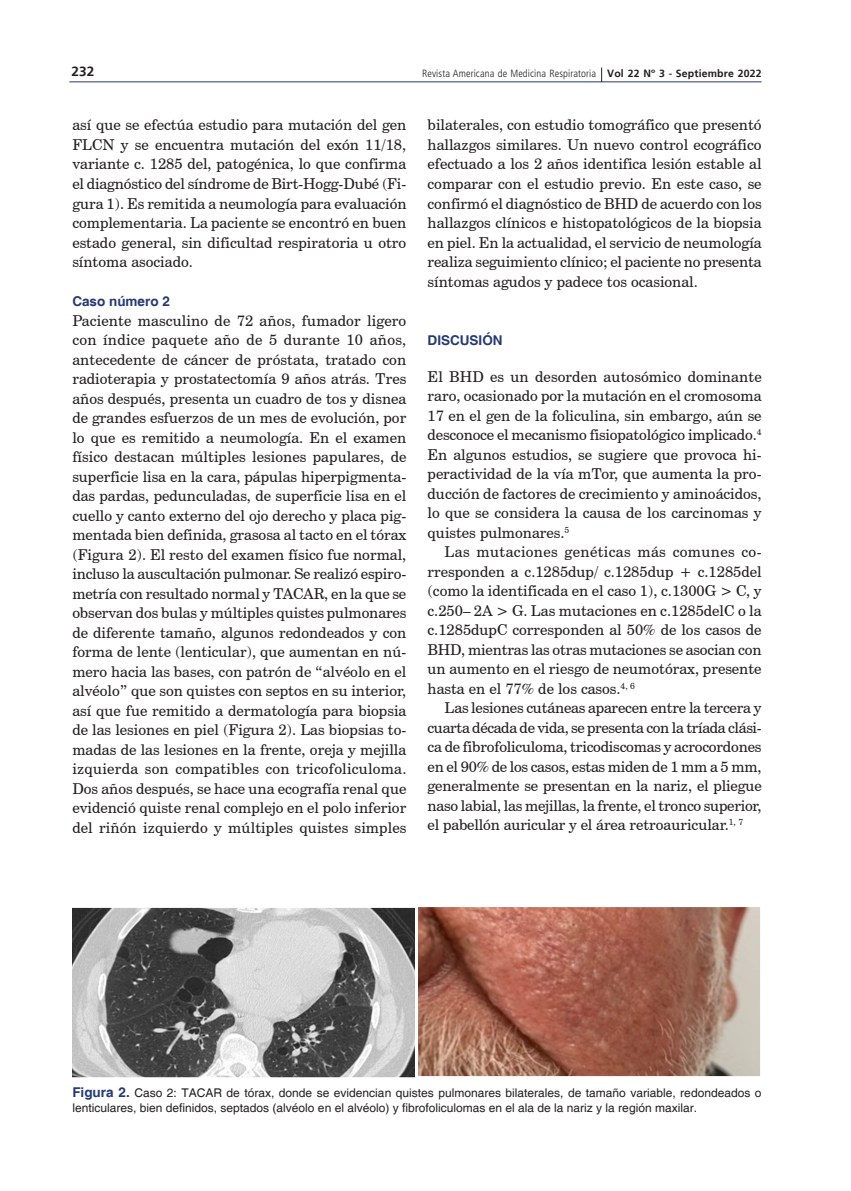
<style>
.page{position:relative;width:851px;height:1191px;background:#fff}
.page>*{position:absolute;margin:0;border:0;box-sizing:border-box;transform-origin:0 0}
.t1{font:15px/19.5px "Century Schoolbook BT";color:#231f20;text-align:justify}
.t2{font:700 13.5px "Helvetica";color:#253a71}
.t3{font:700 13.5px "Frutiger";color:#231f20}
.t4{font:12px/15.8px "Helvetica";color:#231f20}
.t5{font:300 condensed 10.5px "Frutiger LT Std";letter-spacing:.01em;color:#231f20}
.s1{font-family:"Frutiger";font-weight:700;font-stretch:normal}
.s2{font-weight:700;font-size:13.5px;color:#253a71}
</style>
<div class="page">
<hr style="left:69px;top:81px;width:692px;height:1px;background:#253a71">
<svg style="left:601px;top:67px;width:1px;height:15px"></svg>
<img style="left:72px;top:907px;width:342px;height:171px">
<img style="left:418px;top:907px;width:342px;height:170px">
<p class="t3" style="left:71px;top:63px;width:24px">232</p>
<p class="t5" style="left:422px;top:67px;width:341px">Revista Americana de Medicina Respiratoria <span class="s1">Vol 22 Nº 3 - Septiembre 2022</span></p>
<p class="t1" style="left:72px;top:115px;width:335px">así que se efectúa estudio para mutación del gen FLCN y se encuentra mutación del exón 11/18, variante c. 1285 del, patogénica, lo que confirma el diagnóstico del síndrome de Birt-Hogg-Dubé (Fi&shy;gura 1). Es remitida a neumología para evaluación complementaria. La paciente se encontró en buen estado general, sin dificultad respiratoria u otro síntoma asociado.</p>
<p class="t2" style="left:72px;top:293px;width:99px">Caso número 2</p>
<p class="t1" style="left:72px;top:310px;width:335px">Paciente masculino de 72 años, fumador ligero con índice paquete año de 5 durante 10 años, antecedente de cáncer de próstata, tratado con radioterapia y prostatectomía 9 años atrás. Tres años después, presenta un cuadro de tos y disnea de grandes esfuerzos de un mes de evolución, por lo que es remitido a neumología. En el examen físico destacan múltiples lesiones papulares, de superficie lisa en la cara, pápulas hiperpigmenta&shy;das pardas, pedunculadas, de superficie lisa en el cuello y canto externo del ojo derecho y placa pig&shy;mentada bien definida, grasosa al tacto en el tórax (Figura 2). El resto del examen físico fue normal, incluso la auscultación pulmonar. Se realizó espiro&shy;metría con resultado normal y TACAR, en la que se observan dos bulas y múltiples quistes pulmonares de diferente tamaño, algunos redondeados y con forma de lente (lenticular), que aumentan en nú&shy;mero hacia las bases, con patrón de “alvéolo en el alvéolo” que son quistes con septos en su interior, así que fue remitido a dermatología para biopsia de las lesiones en piel (Figura 2). Las biopsias to&shy;madas de las lesiones en la frente, oreja y mejilla izquierda son compatibles con tricofoliculoma.<br>Dos años después, se hace una ecografía renal que evidenció quiste renal complejo en el polo inferior del riñón izquierdo y múltiples quistes simples</p>
<p class="t1" style="left:427px;top:115px;width:335px">bilaterales, con estudio tomográfico que presentó hallazgos similares. Un nuevo control ecográfico efectuado a los 2 años identifica lesión estable al comparar con el estudio previo. En este caso, se confirmó el diagnóstico de BHD de acuerdo con los hallazgos clínicos e histopatológicos de la biopsia en piel. En la actualidad, el servicio de neumología realiza seguimiento clínico; el paciente no presenta síntomas agudos y padece tos ocasional.</p>
<p class="t2" style="left:427px;top:332px;width:77px">DISCUSIÓN</p>
<p class="t1" style="left:427px;top:366px;width:335px">El BHD es un desorden autosómico dominante raro, ocasionado por la mutación en el cromosoma 17 en el gen de la foliculina, sin embargo, aún se desconoce el mecanismo fisiopatológico implicado.<sup>4<br></sup>En algunos estudios, se sugiere que provoca hi&shy;peractividad de la vía mTor, que aumenta la pro&shy;ducción de factores de crecimiento y aminoácidos, lo que se considera la causa de los carcinomas y quistes pulmonares.<sup>5</sup></p>
<p class="t1" style="left:427px;top:542px;width:335px;text-indent:17px">Las mutaciones genéticas más comunes co&shy;rresponden a c.1285dup/ c.1285dup + c.1285del (como la identificada en el caso 1), c.1300G &gt; C, y c.250– 2A &gt; G. Las mutaciones en c.1285delC o la c.1285dupC corresponden al 50% de los casos de BHD, mientras las otras mutaciones se asocian con un aumento en el riesgo de neumotórax, presente hasta en el 77% de los casos.<sup>4,</sup> <sup>6</sup></p>
<p class="t1" style="left:427px;top:698px;width:335px;text-indent:17px">Las lesiones cutáneas aparecen entre la tercera y cuarta década de vida, se presenta con la tríada clási&shy;ca de fibrofoliculoma, tricodiscomas y acrocordones en el 90% de los casos, estas miden de 1 mm a 5 mm, generalmente se presentan en la nariz, el pliegue naso labial, las mejillas, la frente, el tronco superior, el pabellón auricular y el área retroauricular.<sup>1,</sup> <sup>7</sup></p>
<p class="t4" style="left:72px;top:1085px;width:690px"><span class="s2">Figura 2.</span> Caso 2: TACAR de tórax, donde se evidencian quistes pulmonares bilaterales, de tamaño variable, redondeados o lenticulares, bien definidos, septados (alvéolo en el alvéolo) y fibrofoliculomas en el ala de la nariz y la región maxilar.</p>
</div>
